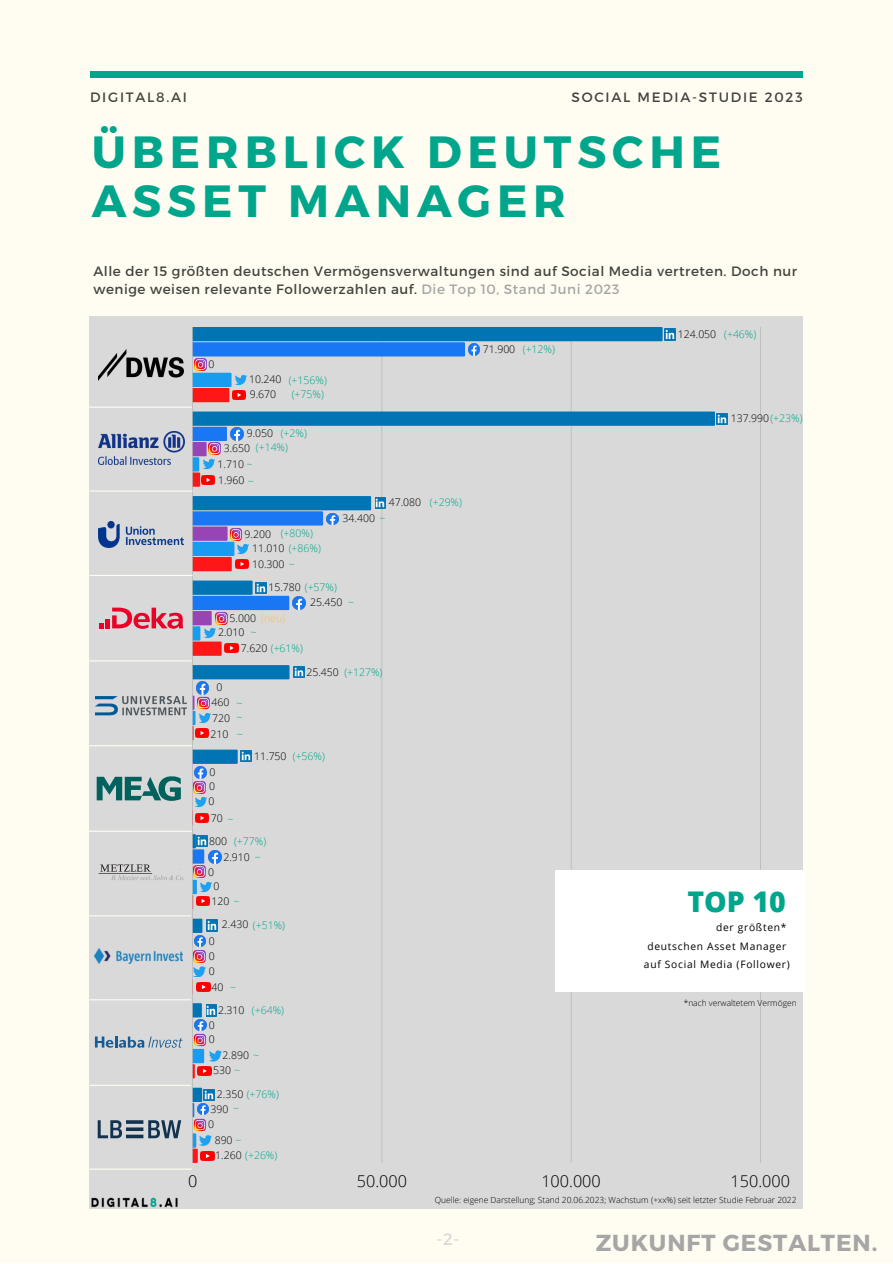
<style>
.page{position:relative;width:893px;height:1264px;background:#fff}
.page>*{position:absolute;margin:0;border:0;box-sizing:border-box;transform-origin:0 0}
.t1{font:700 45.15px "Montserrat";letter-spacing:.13em;color:#00a68c}
.t2{font:800 28.5px "Open Sans";color:#00a68c}
.t3{font:700 23.1px "Montserrat";letter-spacing:.04em;color:#a7a6a6}
.t4{font:16.5px "Montserrat";color:#d9d9d9}
.t5{font:300 16.2px "Open Sans";color:#000}
.t6{font:13.5px/18px "Montserrat";letter-spacing:.04em;color:#444440}
.t7{font:13.5px "Montserrat";letter-spacing:.13em;color:#434141}
.t8{font:13.5px "Montserrat";letter-spacing:.13em;color:#444440}
.t9{font:300 10.5px "Open Sans";color:#000}
.t10{font:300 10.5px "Open Sans";color:#00a68c}
.t11{font:300 10.5px "Open Sans";color:#ffbd59}
.t12{font:10.2px "Open Sans";letter-spacing:.07em;color:#000}
.t13{font:300 8.4px "Open Sans";color:#000}
.s1{color:#a7a6a6}
.s2{color:#00a68c}
.s3{color:#000}
</style>
<div class="page">
<div style="left:0;top:0;width:892px;height:1262px;background:#fffdf1"></div>
<div style="left:90px;top:72px;width:712px;height:6px;background:#00a68c"></div>
<div style="left:89px;top:316px;width:713px;height:892px;background:#d9d9d9"></div>
<img style="left:89px;top:1197px;width:90px;height:12px">
<svg style="left:192px;top:327px;width:536px;height:835px"></svg>
<svg style="left:193px;top:1048px;width:29px;height:30px"></svg>
<svg style="left:193px;top:879px;width:19px;height:30px"></svg>
<svg style="left:193px;top:327px;width:482px;height:29px"></svg>
<svg style="left:193px;top:373px;width:54px;height:29px"></svg>
<svg style="left:193px;top:965px;width:17px;height:28px"></svg>
<img style="left:196px;top:896px;width:14px;height:9px">
<img style="left:99px;top:521px;width:84px;height:26px">
<svg style="left:112px;top:607px;width:71px;height:22px"></svg>
<div style="left:105px;top:619px;width:5px;height:9px;background:#eb0029"></div>
<svg style="left:99px;top:623px;width:4px;height:5px"></svg>
<img style="left:99px;top:431px;width:85px;height:34px">
<img style="left:98px;top:350px;width:86px;height:30px">
<img style="left:197px;top:1065px;width:14px;height:9px">
<svg style="left:99px;top:864px;width:85px;height:16px"></svg>
<svg style="left:97px;top:776px;width:84px;height:24px"></svg>
<svg style="left:98px;top:1120px;width:83px;height:18px"></svg>
<svg style="left:95px;top:1036px;width:88px;height:11px"></svg>
<img style="left:94px;top:948px;width:88px;height:15px">
<hr style="left:88px;top:1168px;width:103px;height:1px;background:#fffdf1">
<hr style="left:88px;top:1084px;width:102px;height:1px;background:#fffdf1">
<hr style="left:88px;top:999px;width:102px;height:1px;background:#fffdf1">
<hr style="left:88px;top:915px;width:102px;height:1px;background:#fffdf1">
<hr style="left:89px;top:830px;width:102px;height:1px;background:#fffdf1">
<hr style="left:89px;top:660px;width:102px;height:1px;background:#fffdf1">
<hr style="left:90px;top:575px;width:102px;height:1px;background:#fffdf1">
<hr style="left:90px;top:490px;width:102px;height:1px;background:#fffdf1">
<hr style="left:89px;top:406px;width:102px;height:2px;background:#fffdf1">
<img style="left:193px;top:781px;width:14px;height:14px">
<svg style="left:193px;top:796px;width:15px;height:28px"></svg>
<img style="left:193px;top:865px;width:14px;height:14px">
<img style="left:193px;top:950px;width:14px;height:14px">
<img style="left:194px;top:1033px;width:14px;height:14px">
<img style="left:194px;top:1118px;width:14px;height:14px">
<svg style="left:193px;top:1133px;width:21px;height:29px"></svg>
<div style="left:555px;top:870px;width:249px;height:122px;background:#fff"></div>
<img style="left:194px;top:358px;width:14px;height:13px">
<img style="left:95px;top:696px;width:92px;height:19px">
<hr style="left:89px;top:745px;width:102px;height:1px;background:#fffdf1">
<svg style="left:193px;top:411px;width:534px;height:76px"></svg>
<svg style="left:193px;top:496px;width:193px;height:75px"></svg>
<svg style="left:193px;top:580px;width:112px;height:75px"></svg>
<svg style="left:193px;top:665px;width:112px;height:75px"></svg>
<svg style="left:193px;top:749px;width:59px;height:29px"></svg>
<svg style="left:193px;top:834px;width:28px;height:29px"></svg>
<svg style="left:193px;top:918px;width:24px;height:28px"></svg>
<svg style="left:193px;top:1003px;width:24px;height:27px"></svg>
<svg style="left:193px;top:1087px;width:22px;height:30px"></svg>
<p class="t8" style="left:90px;top:88px;width:98px">DIGITAL8.AI</p>
<p class="t7" style="left:571px;top:88px;width:232px">SOCIAL MEDIA-STUDIE 2023</p>
<p class="t1" style="left:92px;top:122px;width:631px">ÜBERBLICK DEUTSCHE</p>
<p class="t1" style="left:92px;top:172px;width:475px">ASSET MANAGER</p>
<p class="t6" style="left:93px;top:261px;width:705px">Alle der 15 größten deutschen Vermögensverwaltungen sind auf Social Media vertreten. Doch nur wenige weisen relevante Followerzahlen auf. <span class="s1">Die Top 10, Stand Juni 2023</span></p>
<p class="t9" style="left:209px;top:357px;width:7px">0</p>
<p class="t9" style="left:249px;top:371px;width:34px">10.240</p>
<p class="t10" style="left:289px;top:373px;width:40px">(+156%)</p>
<p class="t10" style="left:292px;top:387px;width:34px">(+75%)</p>
<p class="t10" style="left:281px;top:426px;width:28px">(+2%)</p>
<p class="t10" style="left:256px;top:440px;width:34px">(+14%)</p>
<p class="t9" style="left:250px;top:387px;width:28px">9.670</p>
<p class="t9" style="left:247px;top:426px;width:28px">9.050</p>
<p class="t9" style="left:218px;top:457px;width:36px">1.710 <span class="s2">~</span></p>
<p class="t9" style="left:224px;top:441px;width:28px">3.650</p>
<p class="t9" style="left:218px;top:472px;width:37px">1.960 <span class="s2">~</span></p>
<p class="t9" style="left:389px;top:495px;width:34px">47.080</p>
<p class="t9" style="left:342px;top:511px;width:44px">34.400 <span class="s2">~</span></p>
<p class="t10" style="left:281px;top:526px;width:34px">(+80%)</p>
<p class="t9" style="left:244px;top:527px;width:28px">9.200</p>
<p class="t9" style="left:252px;top:541px;width:70px">11.010 <span class="s2">(+86%)</span></p>
<p class="t9" style="left:268px;top:580px;width:70px">15.780 <span class="s2">(+57%)</span></p>
<p class="t9" style="left:310px;top:595px;width:34px">25.450</p>
<p class="t9" style="left:252px;top:556px;width:44px">10.300 <span class="s2">~</span></p>
<p class="t10" style="left:348px;top:594px;width:7px">~</p>
<p class="t9" style="left:229px;top:610px;width:28px">5.000</p>
<p class="t11" style="left:261px;top:610px;width:25px">(neu)</p>
<p class="t9" style="left:218px;top:625px;width:28px">2.010</p>
<p class="t10" style="left:251px;top:625px;width:7px">~</p>
<p class="t10" style="left:241px;top:640px;width:63px"><span class="s3">7.620</span> (+61%)</p>
<p class="t9" style="left:216px;top:680px;width:7px">0</p>
<p class="t9" style="left:212px;top:694px;width:19px">460</p>
<p class="t10" style="left:236px;top:696px;width:7px">~</p>
<p class="t10" style="left:236px;top:710px;width:7px">~</p>
<p class="t10" style="left:237px;top:727px;width:7px">~</p>
<p class="t9" style="left:212px;top:710px;width:19px">720</p>
<p class="t9" style="left:210px;top:727px;width:19px">210</p>
<p class="t9" style="left:209px;top:764px;width:7px">0</p>
<p class="t9" style="left:208px;top:793px;width:7px">0</p>
<p class="t9" style="left:209px;top:779px;width:7px">0</p>
<p class="t9" style="left:211px;top:810px;width:13px">70</p>
<p class="t10" style="left:227px;top:812px;width:7px">~</p>
<p class="t9" style="left:306px;top:664px;width:34px">25.450</p>
<p class="t10" style="left:344px;top:664px;width:40px">(+127%)</p>
<p class="t9" style="left:254px;top:749px;width:34px">11.750</p>
<p class="t10" style="left:293px;top:749px;width:34px">(+56%)</p>
<p class="t9" style="left:209px;top:833px;width:19px">800</p>
<p class="t10" style="left:234px;top:833px;width:34px">(+77%)</p>
<p class="t10" style="left:255px;top:849px;width:7px">~</p>
<p class="t9" style="left:223px;top:849px;width:28px">2.910</p>
<p class="t9" style="left:208px;top:864px;width:7px">0</p>
<p class="t9" style="left:213px;top:879px;width:7px">0</p>
<p class="t9" style="left:211px;top:893px;width:30px">120 <span class="s2">~</span></p>
<p class="t9" style="left:209px;top:933px;width:7px">0</p>
<p class="t9" style="left:209px;top:948px;width:7px">0</p>
<p class="t9" style="left:209px;top:963px;width:7px">0</p>
<p class="t10" style="left:222px;top:917px;width:65px"><span class="s3">2.430</span> (+51%)</p>
<p class="t9" style="left:212px;top:979px;width:13px">40</p>
<p class="t10" style="left:230px;top:979px;width:7px">~</p>
<p class="t9" style="left:218px;top:1003px;width:28px">2.310</p>
<p class="t9" style="left:209px;top:1017px;width:7px">0</p>
<p class="t9" style="left:209px;top:1031px;width:7px">0</p>
<p class="t10" style="left:252px;top:1003px;width:34px">(+64%)</p>
<p class="t9" style="left:223px;top:1048px;width:38px">2.890 <span class="s2">~</span></p>
<p class="t9" style="left:213px;top:1062px;width:28px">530 <span class="s2">~</span></p>
<p class="t10" style="left:217px;top:1086px;width:63px"><span class="s3">2.350</span> (+76%)</p>
<p class="t9" style="left:215px;top:1132px;width:28px">890 <span class="s2">~</span></p>
<p class="t9" style="left:210px;top:1101px;width:19px">390</p>
<p class="t10" style="left:233px;top:1101px;width:7px">~</p>
<p class="t9" style="left:208px;top:1116px;width:7px">0</p>
<p class="t10" style="left:215px;top:1147px;width:63px"><span class="s3">1.260</span> (+26%)</p>
<p class="t10" style="left:430px;top:495px;width:34px">(+29%)</p>
<p class="t9" style="left:483px;top:342px;width:34px">71.900</p>
<p class="t10" style="left:522px;top:342px;width:34px">(+12%)</p>
<p class="t9" style="left:677px;top:327px;width:40px">124.050</p>
<p class="t10" style="left:724px;top:327px;width:34px">(+46%)</p>
<p class="t9" style="left:730px;top:411px;width:73px">137.990<span class="s2">(+23%)</span></p>
<p class="t2" style="left:687px;top:881px;width:100px">TOP 10</p>
<p class="t12" style="left:716px;top:920px;width:72px">der größten*</p>
<p class="t12" style="left:647px;top:938px;width:140px">deutschen Asset Manager</p>
<p class="t12" style="left:644px;top:957px;width:147px">auf Social Media (Follower)</p>
<p class="t13" style="left:683px;top:997px;width:114px">*nach verwaltetem Vermögen</p>
<p class="t5" style="left:188px;top:1169px;width:11px">0</p>
<p class="t5" style="left:357px;top:1169px;width:52px">50.000</p>
<p class="t5" style="left:541px;top:1169px;width:61px">100.000</p>
<p class="t5" style="left:730px;top:1169px;width:61px">150.000</p>
<p class="t13" style="left:434px;top:1194px;width:363px">Quelle: eigene Darstellung; Stand 20.06.2023; Wachstum (+xx%) seit letzter Studie Februar 2022</p>
<p class="t4" style="left:436px;top:1228px;width:25px">-2-</p>
<p class="t3" style="left:595px;top:1227px;width:283px">ZUKUNFT GESTALTEN.</p>
</div>
